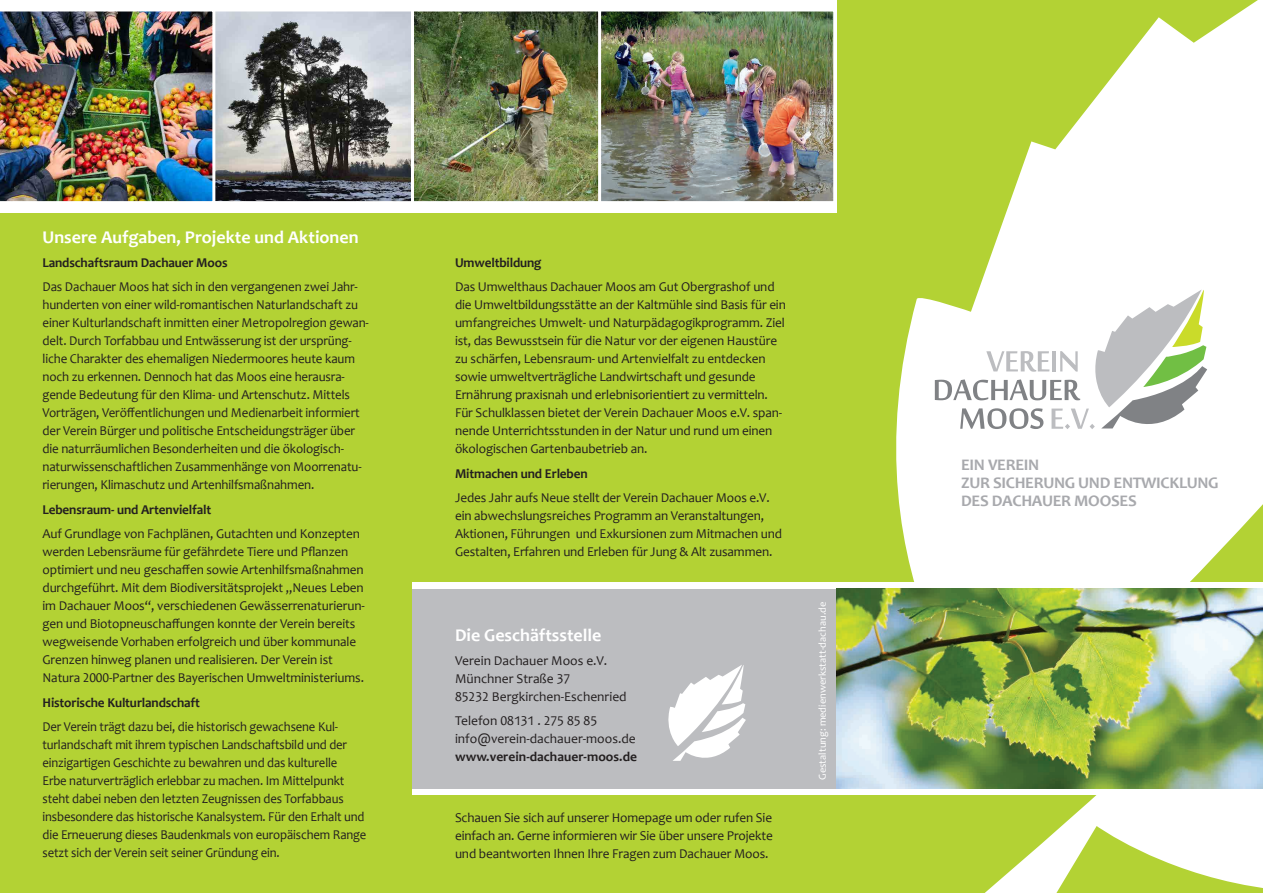
<style>
.page{position:relative;width:1263px;height:893px;background:#b3d234}
.page>*{position:absolute;margin:0;border:0;box-sizing:border-box;transform-origin:0 0}
.t1{font:700 18px "Candara";color:#fff}
.t2{font:700 16.2px/18px "Candara";letter-spacing:-.02em;color:#a8a9ad}
.t3{font:13.5px/18px "Candara";letter-spacing:-.01em;color:#231f20}
.t4{font:13.5px/18px "Candara";letter-spacing:-.01em;color:#231f20;scale:.96 1}
.t5{font:13.5px/18px "Candara";letter-spacing:-.01em;color:#231f20;scale:.94 1}
.t6{font:700 13.5px "Candara";letter-spacing:-.01em;color:#231f20}
.t7{font:10.5px "Candara";color:#fff}
</style>
<div class="page">
<svg style="left:985px;top:795px;width:278px;height:98px;fill:#fff"></svg>
<svg style="left:896px;top:0;width:367px;height:583px;fill:#fff"></svg>
<svg style="left:935px;top:289px;width:272px;height:140px;background:#e1e4db"></svg>
<div style="left:412px;top:583px;width:851px;height:212px;background:#fff"></div>
<div style="left:412px;top:589px;width:851px;height:200px;background:#bcbdc0"></div>
<svg style="left:668px;top:665px;width:78px;height:96px"></svg>
<div style="left:0;top:0;width:836px;height:213px;background:#fff"></div>
<img style="left:601px;top:13px;width:231px;height:187px">
<div style="left:565px;top:9px;width:271px;height:195px;border:3px solid #fff"></div>
<img style="left:215px;top:13px;width:196px;height:187px">
<div style="left:206px;top:9px;width:216px;height:195px;border:3px solid #fff"></div>
<img style="left:415px;top:13px;width:182px;height:187px">
<div style="left:411px;top:9px;width:190px;height:195px;border:3px solid #fff"></div>
<img style="left:0;top:9px;width:215px;height:195px">
<img style="left:836px;top:589px;width:427px;height:200px">
<h1 class="t1" style="left:43px;top:226px;width:318px">Unsere Aufgaben, Projekte und Aktionen</h1>
<p class="t6" style="left:43px;top:254px;width:187px">Landschaftsraum Dachauer Moos</p>
<p class="t4" style="left:43px;top:278px;width:341px">Das Dachauer Moos hat sich in den vergangenen zwei Jahr&shy;hunderten von einer wild-romantischen Naturlandschaft zu einer Kulturlandschaft inmitten einer Metropolregion gewan&shy;delt. Durch Torfabbau und Entwässerung ist der ursprüng&shy;liche Charakter des ehemaligen Niedermoores heute kaum noch zu erkennen. Dennoch hat das Moos eine herausra&shy;gende Bedeutung für den Klima- und Artenschutz. Mittels Vorträgen, Veröffentlichungen und Medienarbeit informiert der Verein Bürger und politische Entscheidungsträger über die naturräumlichen Besonderheiten und die ökologisch&shy;naturwissenschaftlichen Zusammenhänge von Moorrenatu&shy;rierungen, Klimaschutz und Artenhilfsmaßnahmen.</p>
<p class="t6" style="left:43px;top:501px;width:170px">Lebensraum- und Artenvielfalt</p>
<p class="t3" style="left:43px;top:525px;width:324px">Auf Grundlage von Fachplänen, Gutachten und Konzepten werden Lebensräume für gefährdete Tiere und Pflanzen optimiert und neu geschaffen sowie Artenhilfsmaßnahmen durchgeführt. Mit dem Biodiversitätsprojekt „Neues Leben im Dachauer Moos“, verschiedenen Gewässerrenaturierun&shy;gen und Biotopneuschaffungen konnte der Verein bereits wegweisende Vorhaben erfolgreich und über kommunale Grenzen hinweg planen und realisieren. Der Verein ist Natura 2000-Partner des Bayerischen Umweltministeriums.</p>
<p class="t6" style="left:43px;top:694px;width:159px">Historische Kulturlandschaft</p>
<p class="t5" style="left:43px;top:717px;width:346px">Der Verein trägt dazu bei, die historisch gewachsene Kul&shy;turlandschaft mit ihrem typischen Landschaftsbild und der einzigartigen Geschichte zu bewahren und das kulturelle<br>Erbe naturverträglich erlebbar zu machen. Im Mittelpunkt steht dabei neben den letzten Zeugnissen des Torfabbaus insbesondere das historische Kanalsystem. Für den Erhalt und die Erneuerung dieses Baudenkmals von europäischem Range setzt sich der Verein seit seiner Gründung ein.</p>
<p class="t6" style="left:455px;top:254px;width:88px">Umweltbildung</p>
<p class="t3" style="left:455px;top:278px;width:332px">Das Umwelthaus Dachauer Moos am Gut Obergrashof und die Umweltbildungsstätte an der Kaltmühle sind Basis für ein umfangreiches Umwelt- und Naturpädagogikprogramm. Ziel ist, das Bewusstsein für die Natur vor der eigenen Haustüre zu schärfen, Lebensraum- und Artenvielfalt zu entdecken sowie umweltverträgliche Landwirtschaft und gesunde Ernährung praxisnah und erlebnisorientiert zu vermitteln.<br>Für Schulklassen bietet der Verein Dachauer Moos e.V. span&shy;nende Unterrichtsstunden in der Natur und rund um einen ökologischen Gartenbaubetrieb an.</p>
<p class="t6" style="left:455px;top:465px;width:134px">Mitmachen und Erleben</p>
<p class="t3" style="left:455px;top:489px;width:329px">Jedes Jahr aufs Neue stellt der Verein Dachauer Moos e.V. ein abwechslungsreiches Programm an Veranstaltungen, Aktionen, Führungen und Exkursionen zum Mitmachen und Gestalten, Erfahren und Erleben für Jung &amp; Alt zusammen.</p>
<h1 class="t1" style="left:455px;top:623px;width:148px">Die Geschäftsstelle</h1>
<p class="t3" style="left:455px;top:651px;width:173px">Verein Dachauer Moos e.V.<br>Münchner Straße 37<br>85232 Bergkirchen-Eschenried</p>
<p class="t3" style="left:455px;top:712px;width:182px">Telefon 08131 . 275 85 85 info@verein-dachauer-moos.de</p>
<p class="t6" style="left:455px;top:748px;width:184px">www.verein-dachauer-moos.de</p>
<p class="t3" style="left:455px;top:808px;width:319px;text-align:justify">Schauen Sie sich auf unserer Homepage um oder rufen Sie einfach an. Gerne informieren wir Sie über unsere Projekte und beantworten Ihnen Ihre Fragen zum Dachauer Moos.</p>
<p class="t7" style="left:816px;top:780px;width:180px;rotate:-90deg">Gestaltung: medienwerkstatt-dachau.de</p>
<p class="t2" style="left:961px;top:455px;width:259px">EIN VEREIN<br>ZUR SICHERUNG UND ENTWICKLUNG<br>DES DACHAUER MOOSES</p>
</div>
